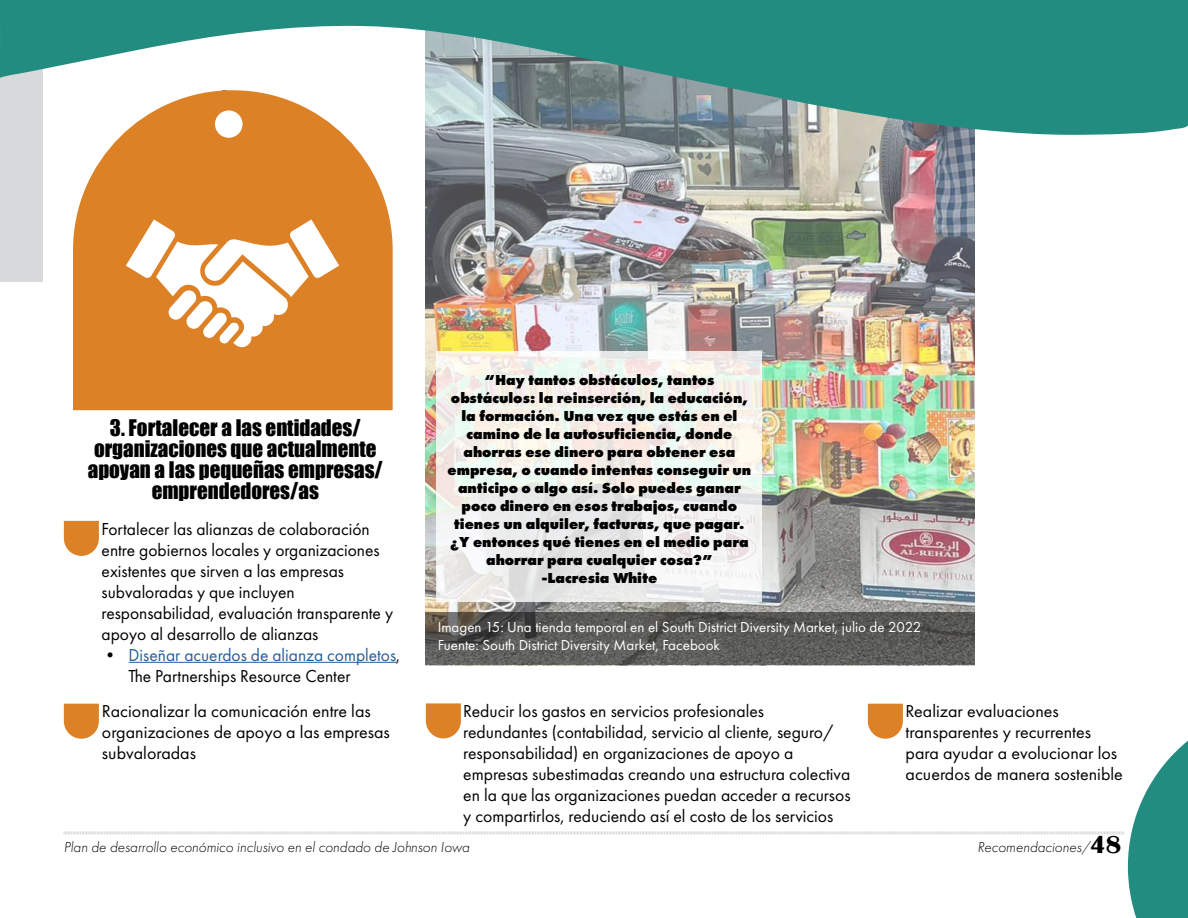
<style>
.page{position:relative;width:1188px;height:918px;background:#fff}
.page>*{position:absolute;margin:0;border:0;box-sizing:border-box;transform-origin:0 0}
.t1{font:21px/21px "Impact";color:#000;text-align:center}
.t2{font:18px/21px "Futura PT";color:#000}
.t3{font:18px/21px "Futura PT";color:#215e9e}
.t4{font:800 15px/18px "Futura PT";color:#000;text-align:center}
.t5{font:15px/18px "Futura PT";color:#fff}
.t6{font:italic 300 15px "Futura PT";color:#000}
.s1{color:#000}
.s2{font-family:"Britannic";font-weight:700;font-style:normal;font-size:25.5px}
</style>
<div class="page">
<img style="left:426px;top:135px;width:549px;height:477px">
<div style="left:0;top:0;width:43px;height:281px;background:#d7d9da"></div>
<div style="left:73px;top:135px;width:320px;height:275px;background:#dd8127"></div>
<svg style="left:215px;top:110px;width:28px;height:28px"></svg>
<svg style="left:126px;top:219px;width:213px;height:128px"></svg>
<svg style="left:437px;top:351px;width:325px;height:250px"></svg>
<svg style="left:64px;top:521px;width:35px;height:35px"></svg>
<svg style="left:63px;top:703px;width:1125px;height:215px"></svg>
<hr style="left:129px;top:662px;width:267px;height:1px;background:#215e9e">
<svg style="left:0;top:0;width:1188px;height:135px;fill:#228c80"></svg>
<svg style="left:426px;top:612px;width:549px;height:53px;background:#595856"></svg>
<p class="t4" style="left:448px;top:370px;width:305px">“Hay tantos obstáculos, tantos obstáculos: la reinserción, la educación, la formación. Una vez que estás en el camino de la autosuficiencia, donde ahorras ese dinero para obtener esa empresa, o cuando intentas conseguir un anticipo o algo así. Solo puedes ganar poco dinero en esos trabajos, cuando tienes un alquiler, facturas, que pagar. ¿Y entonces qué tienes en el medio para ahorrar para cualquier cosa?”<br>-Lacresia White</p>
<p class="t1" style="left:88px;top:417px;width:297px">3. Fortalecer a las entidades/ organizaciones que actualmente apoyan a las pequeñas empresas/ emprendedores/as</p>
<p class="t2" style="left:102px;top:518px;width:293px">Fortalecer las alianzas de colaboración entre gobiernos locales y organizaciones existentes que sirven a las empresas subvaloradas y que incluyen responsabilidad, evaluación transparente y apoyo al desarrollo de alianzas</p>
<p class="t3" style="left:129px;top:644px;width:273px;text-indent:-27px"><span class="s1">•</span> Diseñar acuerdos de alianza completos<span class="s1">,<br>The Partnerships Resource Center</span></p>
<p class="t2" style="left:102px;top:701px;width:289px">Racionalizar la comunicación entre las organizaciones de apoyo a las empresas subvaloradas</p>
<p class="t2" style="left:463px;top:701px;width:389px">Reducir los gastos en servicios profesionales redundantes (contabilidad, servicio al cliente, seguro/ responsabilidad) en organizaciones de apoyo a empresas subestimadas creando una estructura colectiva en la que las organizaciones puedan acceder a recursos y compartirlos, reduciendo así el costo de los servicios</p>
<p class="t2" style="left:906px;top:701px;width:219px">Realizar evaluaciones transparentes y recurrentes para ayudar a evolucionar los acuerdos de manera sostenible</p>
<p class="t5" style="left:438px;top:618px;width:485px">Imagen 15: Una tienda temporal en el South District Diversity Market, julio de 2022<br>Fuente: South District Diversity Market, Facebook</p>
<p class="t6" style="left:64px;top:839px;width:407px">Plan de desarrollo económico inclusivo en el condado de Johnson Iowa</p>
<p class="t6" style="left:978px;top:838px;width:145px">Recomendaciones/<span class="s2">48</span></p>
</div>
